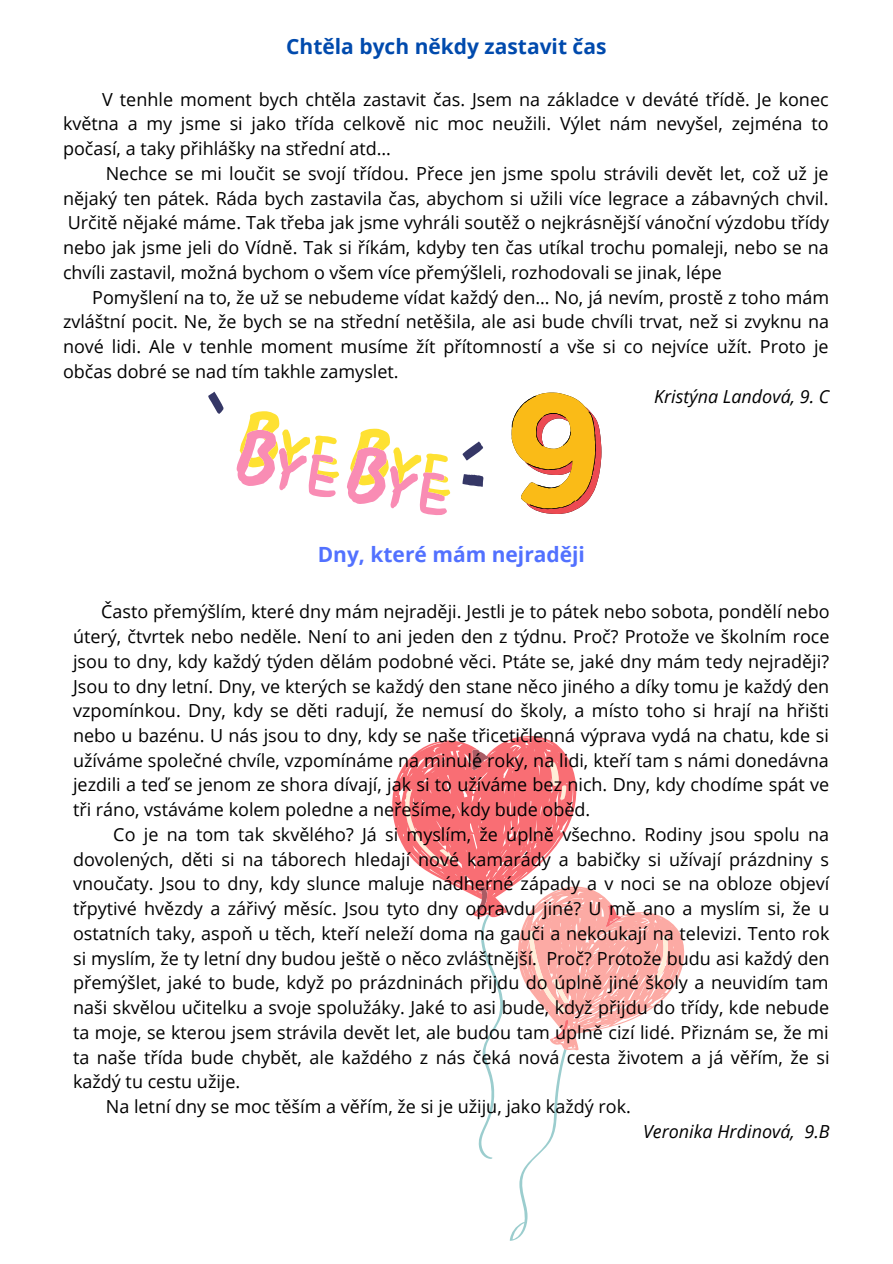
<style>
.page{position:relative;width:893px;height:1264px;background:#fff}
.page>*{position:absolute;margin:0;border:0;box-sizing:border-box;transform-origin:0 0}
.t1{font:700 21px "Open Sans";color:#004aad}
.t2{font:700 21px "Open Sans";color:#5271ff}
.t3{font:18px/24.8px "Open Sans";color:#000;text-align:justify}
.t4{font:italic 18px "Open Sans";color:#000}
</style>
<div class="page">
<svg style="left:511px;top:392px;width:90px;height:122px"></svg>
<svg style="left:462px;top:474px;width:21px;height:13px"></svg>
<svg style="left:462px;top:441px;width:21px;height:19px"></svg>
<svg style="left:208px;top:391px;width:16px;height:23px"></svg>
<svg style="left:347px;top:429px;width:103px;height:86px"></svg>
<svg style="left:236px;top:411px;width:103px;height:86px"></svg>
<svg style="left:478px;top:920px;width:206px;height:320px"></svg>
<svg style="left:621px;top:912px;width:47px;height:100px;background:#fcb7b1"></svg>
<svg style="left:392px;top:736px;width:229px;height:303px"></svg>
<p class="t1" style="left:286px;top:32px;width:322px">Chtěla bych někdy zastavit čas</p>
<p class="t3" style="left:63px;top:86px;width:767px;text-indent:39px">V tenhle moment bych chtěla zastavit čas. Jsem na základce v deváté třídě. Je konec května a my jsme si jako třída celkově nic moc neužili. Výlet nám nevyšel, zejména to počasí, a taky přihlášky na střední atd…</p>
<p class="t3" style="left:63px;top:161px;width:767px;text-indent:43px">Nechce se mi loučit se svojí třídou. Přece jen jsme spolu strávili devět let, což už je nějaký ten pátek. Ráda bych zastavila čas, abychom si užili více legrace a zábavných chvil.<br>Určitě nějaké máme. Tak třeba jak jsme vyhráli soutěž o nejkrásnější vánoční výzdobu třídy nebo jak jsme jeli do Vídně. Tak si říkám, kdyby ten čas utíkal trochu pomaleji, nebo se na chvíli zastavil, možná bychom o všem více přemýšleli, rozhodovali se jinak, lépe</p>
<p class="t3" style="left:63px;top:284px;width:767px;text-indent:29px">Pomyšlení na to, že už se nebudeme vídat každý den… No, já nevím, prostě z toho mám zvláštní pocit. Ne, že bych se na střední netěšila, ale asi bude chvíli trvat, než si zvyknu na nové lidi. Ale v tenhle moment musíme žít přítomností a vše si co nejvíce užít. Proto je občas dobré se nad tím takhle zamyslet.</p>
<p class="t4" style="left:654px;top:383px;width:177px">Kristýna Landová, 9. C</p>
<p class="t2" style="left:318px;top:539px;width:269px">Dny, které mám nejraději</p>
<p class="t3" style="left:73px;top:599px;width:758px;text-indent:28px">Často přemýšlím, které dny mám nejraději. Jestli je to pátek nebo sobota, pondělí nebo úterý, čtvrtek nebo neděle. Není to ani jeden den z týdnu. Proč? Protože ve školním roce jsou to dny, kdy každý týden dělám podobné věci. Ptáte se, jaké dny mám tedy nejraději?<br>Jsou to dny letní. Dny, ve kterých se každý den stane něco jiného a díky tomu je každý den vzpomínkou. Dny, kdy se děti radují, že nemusí do školy, a místo toho si hrají na hřišti nebo u bazénu. U nás jsou to dny, kdy se naše třicetičlenná výprava vydá na chatu, kde si užíváme společné chvíle, vzpomínáme na minulé roky, na lidi, kteří tam s námi donedávna jezdili a teď se jenom ze shora dívají, jak si to užíváme bez nich. Dny, kdy chodíme spát ve tři ráno, vstáváme kolem poledne a neřešíme, kdy bude oběd.</p>
<p class="t3" style="left:73px;top:821px;width:758px;text-indent:40px">Co je na tom tak skvělého? Já si myslím, že úplně všechno. Rodiny jsou spolu na dovolených, děti si na táborech hledají nové kamarády a babičky si užívají prázdniny s vnoučaty. Jsou to dny, kdy slunce maluje nádherné západy a v noci se na obloze objeví třpytivé hvězdy a zářivý měsíc. Jsou tyto dny opravdu jiné? U mě ano a myslím si, že u ostatních taky, aspoň u těch, kteří neleží doma na gauči a nekoukají na televizi. Tento rok si myslím, že ty letní dny budou ještě o něco zvláštnější. Proč? Protože budu asi každý den přemýšlet, jaké to bude, když po prázdninách přijdu do úplně jiné školy a neuvidím tam naši skvělou učitelku a svoje spolužáky. Jaké to asi bude, když přijdu do třídy, kde nebude ta moje, se kterou jsem strávila devět let, ale budou tam úplně cizí lidé. Přiznám se, že mi ta naše třída bude chybět, ale každého z nás čeká nová cesta životem a já věřím, že si každý tu cestu užije.</p>
<p class="t3" style="left:106px;top:1093px;width:526px">Na letní dny se moc těším a věřím, že si je užiju, jako každý rok.</p>
<p class="t4" style="left:643px;top:1118px;width:188px">Veronika Hrdinová, 9.B</p>
</div>
